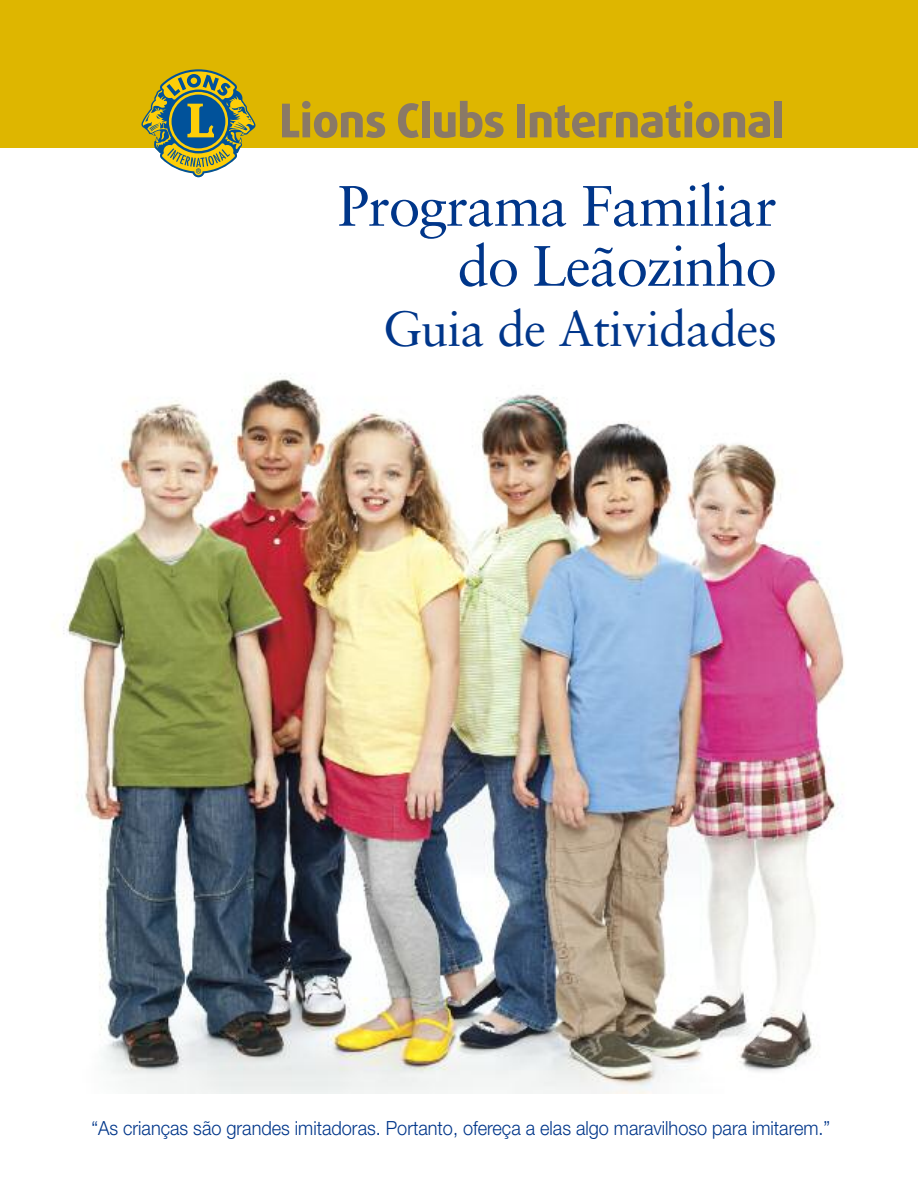
<style>
.page{position:relative;width:918px;height:1188px;background:#fff}
.page>*{position:absolute;margin:0;border:0;box-sizing:border-box;transform-origin:0 0}
.t1{font:57px/60px "Sabon";letter-spacing:-.025em;color:#00368a;text-align:right}
.t2{font:49.5px "Sabon";letter-spacing:-.015em;color:#00368a}
.t3{font:300 19.5px "Helvetica Neue";color:#00368a;scale:.93 1}
</style>
<div class="page">
<img style="left:63px;top:373px;width:782px;height:721px">
<div style="left:0;top:0;width:918px;height:148px;background:#deb600"></div>
<svg style="left:141px;top:69px;width:114px;height:108px"></svg>
<svg style="left:282px;top:101px;width:103px;height:37px"></svg>
<svg style="left:398px;top:103px;width:21px;height:35px"></svg>
<div style="left:422px;top:101px;width:8px;height:36px;background:#8a7966"></div>
<svg style="left:434px;top:101px;width:70px;height:37px"></svg>
<div style="left:517px;top:104px;width:8px;height:33px;background:#8a7966"></div>
<svg style="left:530px;top:101px;width:240px;height:37px"></svg>
<div style="left:774px;top:101px;width:8px;height:36px;background:#8a7966"></div>
<h1 class="t1" style="left:338px;top:181px;width:441px">Programa Familiar do Leãozinho</h1>
<h2 class="t2" style="left:383px;top:308px;width:395px">Guia de Atividades</h2>
<p class="t3" style="left:91px;top:1121px;width:796px">“As crianças são grandes imitadoras. Portanto, ofereça a elas algo maravilhoso para imitarem.”</p>
</div>
